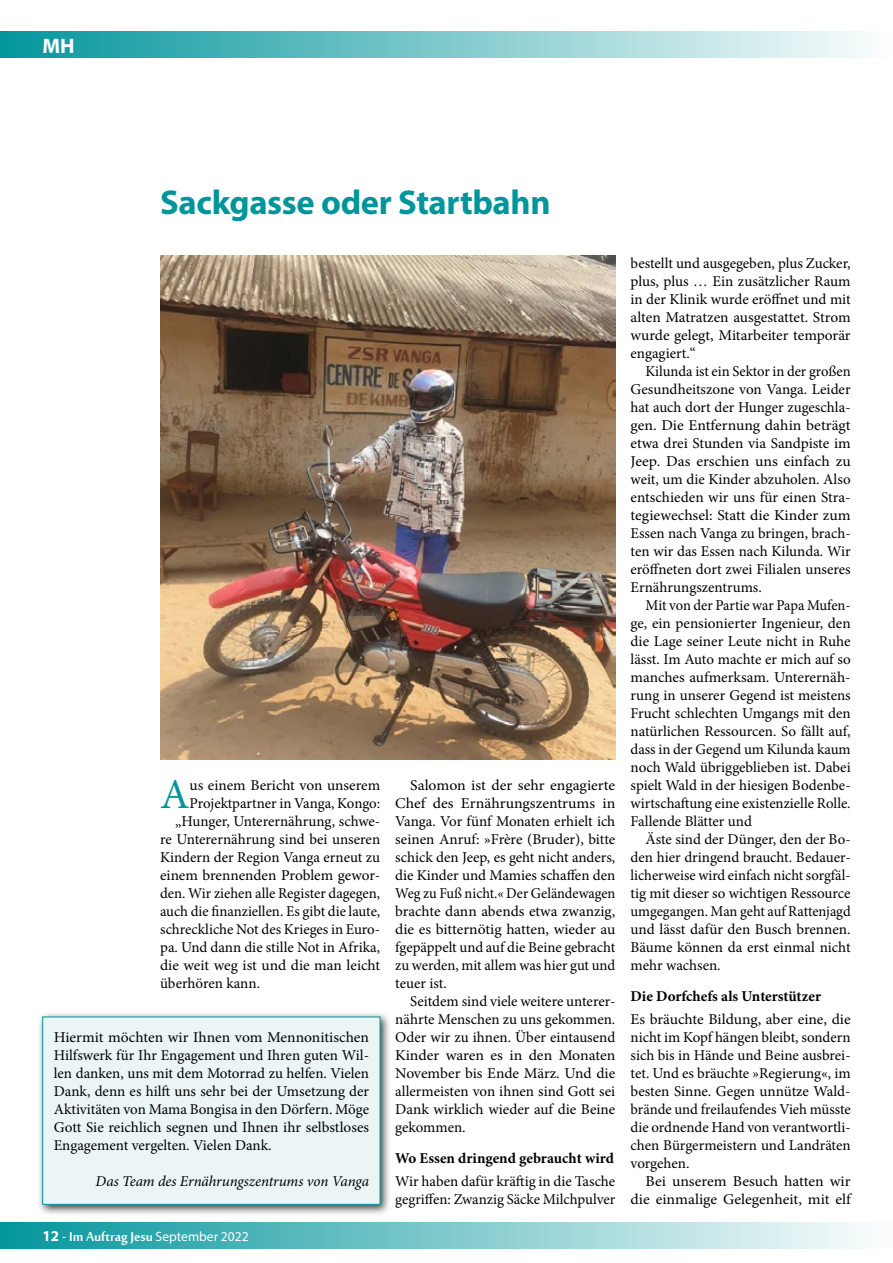
<style>
.page{position:relative;width:893px;height:1263px;background:#fff}
.page>*{position:absolute;margin:0;border:0;box-sizing:border-box;transform-origin:0 0}
.t1{font:42.75px "Minion Pro";color:#00959b}
.t2{font:700 34.5px "Myriad Pro";letter-spacing:-.01em;color:#00959b}
.t3{font:700 21px "Myriad Pro";color:#fff}
.t4{font:15px/18px "Minion Pro";color:#000;text-align:justify}
.t5{font:15px/18px "Minion Pro";color:#000;text-align:justify;scale:1.04 1}
.t6{font:15px/18px "Minion Pro";color:#000;text-align:justify;scale:1.05 1}
.t7{font:700 15px "Minion Pro";color:#000}
.t8{font:italic 15px "Minion Pro";letter-spacing:-.01em;color:#000}
.t9{font:13.5px "Myriad Pro";color:#fff}
.s1{font-weight:700;font-size:15px}
.s2{font-family:"Mool Boran";font-size:19.5px}
</style>
<div class="page">
<div style="left:0;top:1222px;width:893px;height:27px;background:linear-gradient(to right,#03969c,#fdfefe)"></div>
<div style="left:0;top:31px;width:893px;height:27px;background:linear-gradient(to right,#03969c,#fdfefe)"></div>
<div style="left:37px;top:1011px;width:354px;height:205px;background:#000;opacity:.75"></div>
<div style="left:43px;top:1017px;width:337px;height:187px;background:#ecf5f5"></div>
<img style="left:160px;top:256px;width:455px;height:504px">
<h3 class="t3" style="left:43px;top:32px;width:34px">MH</h3>
<h2 class="t2" style="left:160px;top:180px;width:392px">Sackgasse oder Startbahn</h2>
<h1 class="t1" style="left:160px;top:766px;width:31px">A</h1>
<p class="t4" style="left:190px;top:777px;width:192px">us einem Bericht von unserem</p>
<p class="t4" style="left:190px;top:795px;width:192px">Projektpartner in Vanga, Kongo:</p>
<p class="t4" style="left:175px;top:813px;width:207px">„Hunger, Unterernährung, schwe-</p>
<p class="t4" style="left:160px;top:831px;width:222px">re Unterernährung sind bei unseren</p>
<p class="t4" style="left:160px;top:849px;width:222px">Kindern der Region Vanga erneut zu</p>
<p class="t4" style="left:160px;top:867px;width:222px">einem brennenden Problem gewor-</p>
<p class="t4" style="left:160px;top:885px;width:222px">den. Wir ziehen alle Register dagegen,</p>
<p class="t4" style="left:160px;top:903px;width:222px">auch die finanziellen. Es gibt die laute,</p>
<p class="t4" style="left:160px;top:921px;width:222px">schreckliche Not des Krieges in Euro-</p>
<p class="t4" style="left:160px;top:939px;width:222px">pa. Und dann die stille Not in Afrika,</p>
<p class="t4" style="left:160px;top:957px;width:222px">die weit weg ist und die man leicht</p>
<p class="t4" style="left:160px;top:975px;width:102px">überhören kann.</p>
<p class="t5" style="left:54px;top:1029px;width:305px">Hiermit möchten wir Ihnen vom Mennonitischen Hilfswerk für Ihr Engagement und Ihren guten Wil&shy;len danken, uns mit dem Motorrad zu helfen. Vielen Dank, denn es hilft uns sehr bei der Umsetzung der Aktivitäten von Mama Bongisa in den Dörfern. Möge Gott Sie reichlich segnen und Ihnen ihr selbstloses Engagement vergelten. Vielen Dank.</p>
<p class="t8" style="left:96px;top:1171px;width:275px">Das Team des Ernährungszentrums von Vanga</p>
<p class="t9" style="left:43px;top:1228px;width:208px"><span class="s1">12</span> - <span class="s2">Im Auftrag Jesu</span> September 2022</p>
<p class="t6" style="left:395px;top:777px;width:211px;text-indent:15px">Salomon ist der sehr engagierte Chef des Ernährungszentrums in Vanga. Vor fünf Monaten erhielt ich seinen Anruf: »Frère (Bruder), bitte schick den Jeep, es geht nicht anders, die Kinder und Mamies schaffen den Weg zu Fuß nicht.« Der Geländewagen brachte dann abends etwa zwanzig, die es bitternötig hatten, wieder au fgepäppelt und auf die Beine gebracht zu werden, mit allem was hier gut und teuer ist.</p>
<p class="t4" style="left:395px;top:993px;width:222px;text-indent:15px">Seitdem sind viele weitere unterer&shy;nährte Menschen zu uns gekommen.<br>Oder wir zu ihnen. Über eintausend Kinder waren es in den Monaten November bis Ende März. Und die allermeisten von ihnen sind Gott sei Dank wirklich wieder auf die Beine gekommen.</p>
<p class="t7" style="left:395px;top:1148px;width:220px">Wo Essen dringend gebraucht wird</p>
<p class="t4" style="left:395px;top:1173px;width:222px">Wir haben dafür kräftig in die Tasche gegriffen: Zwanzig Säcke Milchpulver</p>
<p class="t4" style="left:631px;top:255px;width:222px">bestellt und ausgegeben, plus Zucker, plus, plus … Ein zusätzlicher Raum in der Klinik wurde eröffnet und mit alten Matratzen ausgestattet. Strom wurde gelegt, Mitarbeiter temporär engagiert.“</p>
<p class="t4" style="left:631px;top:363px;width:222px;text-indent:15px">Kilunda ist ein Sektor in der großen Gesundheitszone von Vanga. Leider hat auch dort der Hunger zugeschla&shy;gen. Die Entfernung dahin beträgt etwa drei Stunden via Sandpiste im Jeep. Das erschien uns einfach zu weit, um die Kinder abzuholen. Also entschieden wir uns für einen Stra&shy;tegiewechsel: Statt die Kinder zum Essen nach Vanga zu bringen, brach&shy;ten wir das Essen nach Kilunda. Wir eröffneten dort zwei Filialen unseres Ernährungszentrums.</p>
<p class="t4" style="left:631px;top:597px;width:222px;text-indent:15px">Mit von der Partie war Papa Mufen&shy;ge, ein pensionierter Ingenieur, den die Lage seiner Leute nicht in Ruhe lässt. Im Auto machte er mich auf so manches aufmerksam. Unterernäh&shy;rung in unserer Gegend ist meistens Frucht schlechten Umgangs mit den natürlichen Ressourcen. So fällt auf, dass in der Gegend um Kilunda kaum noch Wald übriggeblieben ist. Dabei spielt Wald in der hiesigen Bodenbe&shy;wirtschaftung eine existenzielle Rolle.<br>Fallende Blätter und</p>
<p class="t4" style="left:631px;top:831px;width:222px;text-indent:15px">Äste sind der Dünger, den der Bo&shy;den hier dringend braucht. Bedauer&shy;licherweise wird einfach nicht sorgfäl&shy;tig mit dieser so wichtigen Ressource umgegangen. Man geht auf Rattenjagd und lässt dafür den Busch brennen.<br>Bäume können da erst einmal nicht mehr wachsen.</p>
<p class="t7" style="left:631px;top:986px;width:192px">Die Dorfchefs als Unterstützer</p>
<p class="t5" style="left:631px;top:1011px;width:213px">Es bräuchte Bildung, aber eine, die nicht im Kopf hängen bleibt, sondern sich bis in Hände und Beine ausbrei&shy;tet. Und es bräuchte »Regierung«, im besten Sinne. Gegen unnütze Wald&shy;brände und freilaufendes Vieh müsste die ordnende Hand von verantwortli&shy;chen Bürgermeistern und Landräten vorgehen.</p>
<p class="t6" style="left:631px;top:1173px;width:211px;text-align:right">Bei unserem Besuch hatten wir die einmalige Gelegenheit, mit elf</p>
</div>
